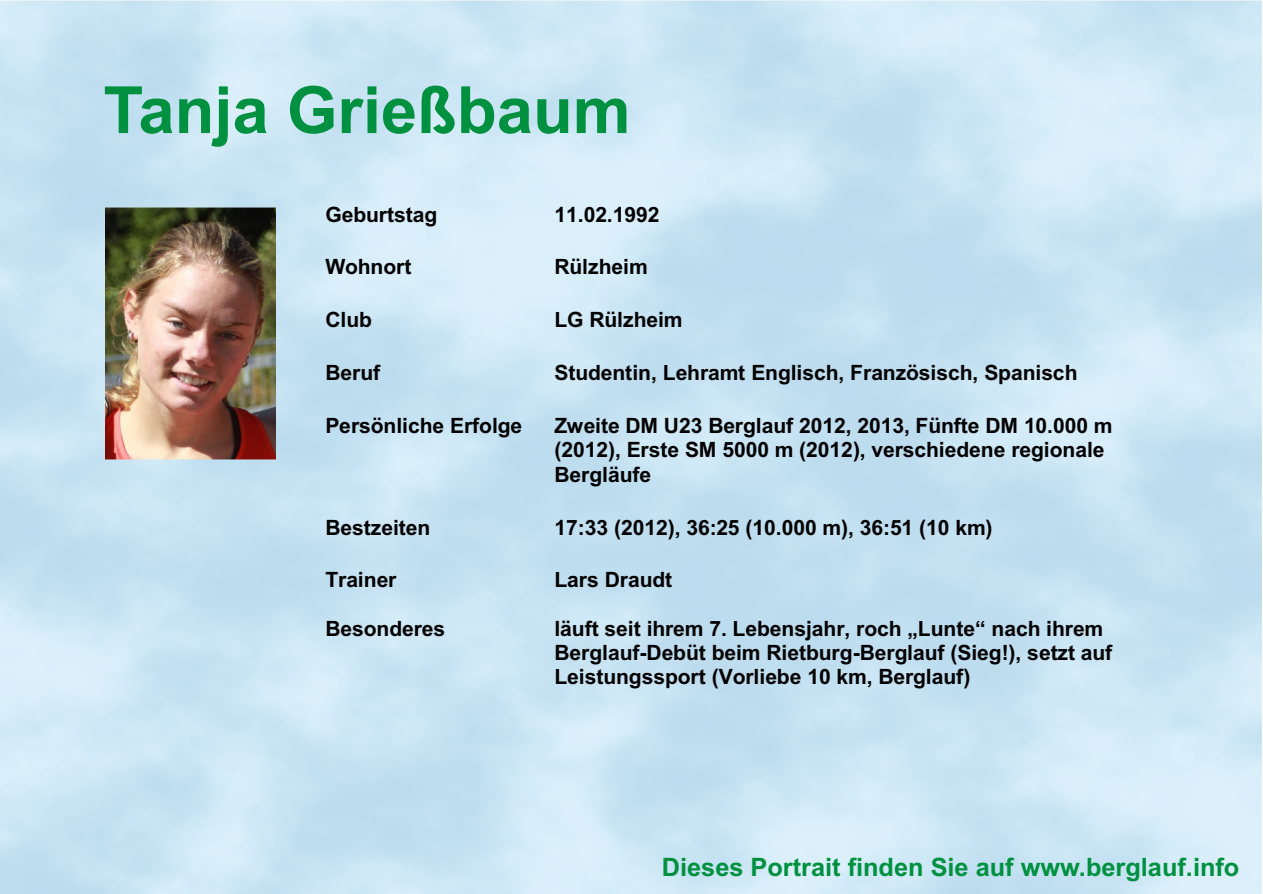
<style>
.page{position:relative;width:1263px;height:894px;background:#fff}
.page>*{position:absolute;margin:0;border:0;box-sizing:border-box;transform-origin:0 0}
.t1{font:700 65.1px "Arial";color:#009140}
.t2{font:700 25.35px "Arial";color:#009140}
.t3{font:700 21.15px/24.2px "Arial";letter-spacing:-.005em;color:#000}
</style>
<div class="page">
<img style="left:0;top:1px;width:1262px;height:893px">
<img style="left:105px;top:207px;width:170px;height:252px">
<h1 class="t1" style="left:103px;top:86px;width:529px">Tanja Grießbaum</h1>
<p class="t3" style="left:325px;top:204px;width:114px">Geburtstag</p>
<p class="t3" style="left:554px;top:204px;width:107px">11.02.1992</p>
<p class="t3" style="left:325px;top:257px;width:88px">Wohnort</p>
<p class="t3" style="left:554px;top:257px;width:95px">Rülzheim</p>
<p class="t3" style="left:325px;top:310px;width:48px">Club</p>
<p class="t3" style="left:554px;top:310px;width:130px">LG Rülzheim</p>
<p class="t3" style="left:325px;top:363px;width:56px">Beruf</p>
<p class="t3" style="left:554px;top:363px;width:525px">Studentin, Lehramt Englisch, Französisch, Spanisch</p>
<p class="t3" style="left:325px;top:416px;width:198px">Persönliche Erfolge</p>
<p class="t3" style="left:554px;top:416px;width:560px">Zweite DM U23 Berglauf 2012, 2013, Fünfte DM 10.000 m (2012), Erste SM 5000 m (2012), verschiedene regionale<br>Bergläufe</p>
<p class="t3" style="left:325px;top:517px;width:107px">Bestzeiten</p>
<p class="t3" style="left:554px;top:517px;width:440px">17:33 (2012), 36:25 (10.000 m), 36:51 (10 km)</p>
<p class="t3" style="left:325px;top:570px;width:73px">Trainer</p>
<p class="t3" style="left:325px;top:618px;width:121px">Besonderes</p>
<p class="t3" style="left:554px;top:570px;width:119px">Lars Draudt</p>
<p class="t3" style="left:554px;top:618px;width:559px">läuft seit ihrem 7. Lebensjahr, roch „Lunte“ nach ihrem<br>Berglauf-Debüt beim Rietburg-Berglauf (Sieg!), setzt auf<br>Leistungssport (Vorliebe 10 km, Berglauf)</p>
<p class="t2" style="left:662px;top:857px;width:579px">Dieses Portrait finden Sie auf www.berglauf.info</p>
</div>
